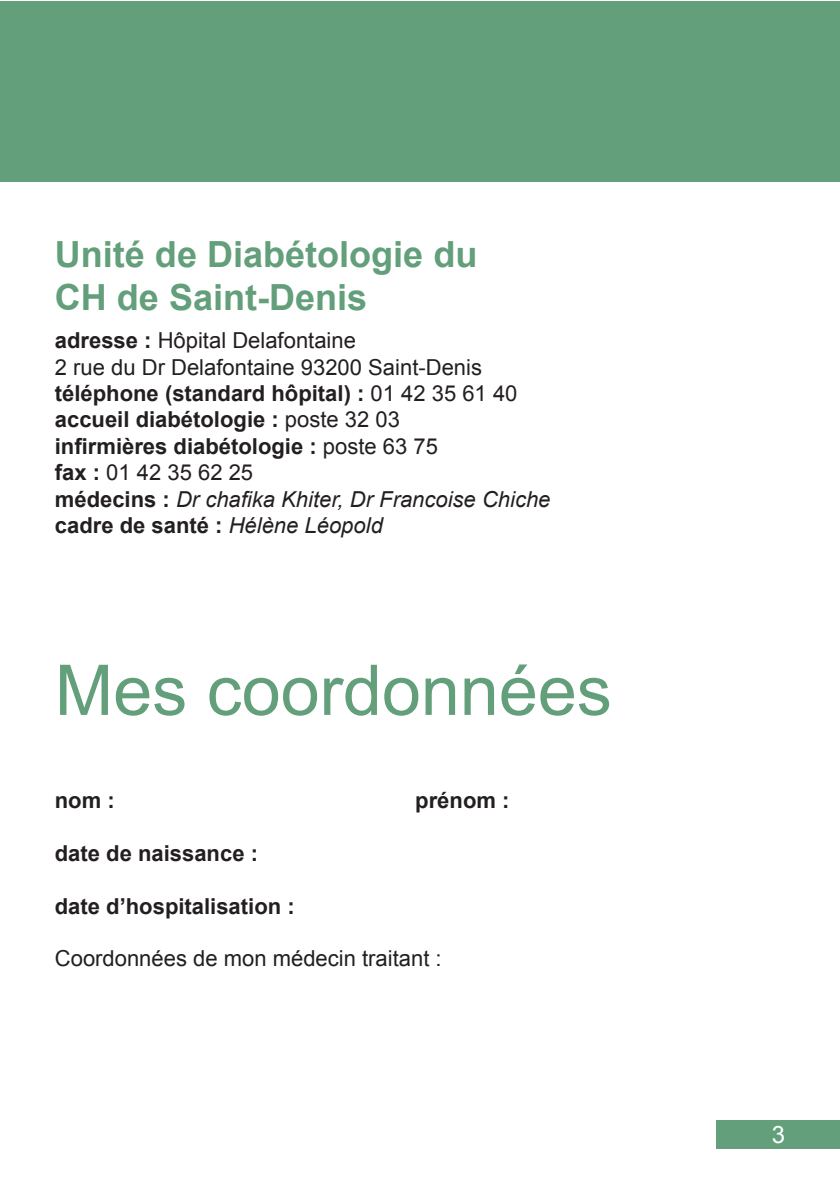
<style>
.page{position:relative;width:840px;height:1191px;background:#fff}
.page>*{position:absolute;margin:0;border:0;box-sizing:border-box;transform-origin:0 0}
.titre_1{font:70px "Arial";color:#629f7a}
.TITRE_2{font:700 36px/43.2px "Arial";color:#629f7a}
.t1{font:24px "Arial";color:#fff}
.texte_courant{font:700 22px/26.4px "Arial";color:#231f20}
.texte_courant-2{font:22px "Arial";color:#231f20}
.s1{font-weight:400}
.s2{font-weight:400;font-style:italic}
</style>
<div class="page">
<div style="left:0;top:1px;width:839px;height:180px;background:#629f7a"></div>
<div style="left:715px;top:1120px;width:124px;height:29px;background:#629f7a"></div>
<p class="TITRE_2" style="left:55px;top:234px;width:424px">Unité de Diabétologie du<br>CH de Saint-Denis</p>
<p class="texte_courant" style="left:55px;top:328px;width:497px">adresse : <span class="s1">Hôpital Delafontaine<br>2 rue du Dr Delafontaine 93200 Saint-Denis </span>téléphone (standard hôpital) : <span class="s1">01 42 35 61 40 </span>accueil diabétologie : <span class="s1">poste 32 03<br></span>infirmières diabétologie : <span class="s1">poste 63 75<br></span>fax : <span class="s1">01 42 35 62 25<br></span>médecins : <span class="s2">Dr chafika Khiter, Dr Francoise Chiche </span>cadre de santé : <span class="s2">Hélène Léopold</span></p>
<p class="titre_1" style="left:55px;top:644px;width:558px">Mes coordonnées</p>
<p class="texte_courant" style="left:55px;top:787px;width:61px">nom :</p>
<p class="texte_courant" style="left:415px;top:787px;width:96px">prénom :</p>
<p class="texte_courant" style="left:55px;top:840px;width:204px">date de naissance :</p>
<p class="texte_courant" style="left:55px;top:893px;width:241px">date d’hospitalisation :</p>
<p class="texte_courant-2" style="left:55px;top:944px;width:388px">Coordonnées de mon médecin traitant :</p>
<p class="t1" style="left:771px;top:1119px;width:15px">3</p>
</div>
